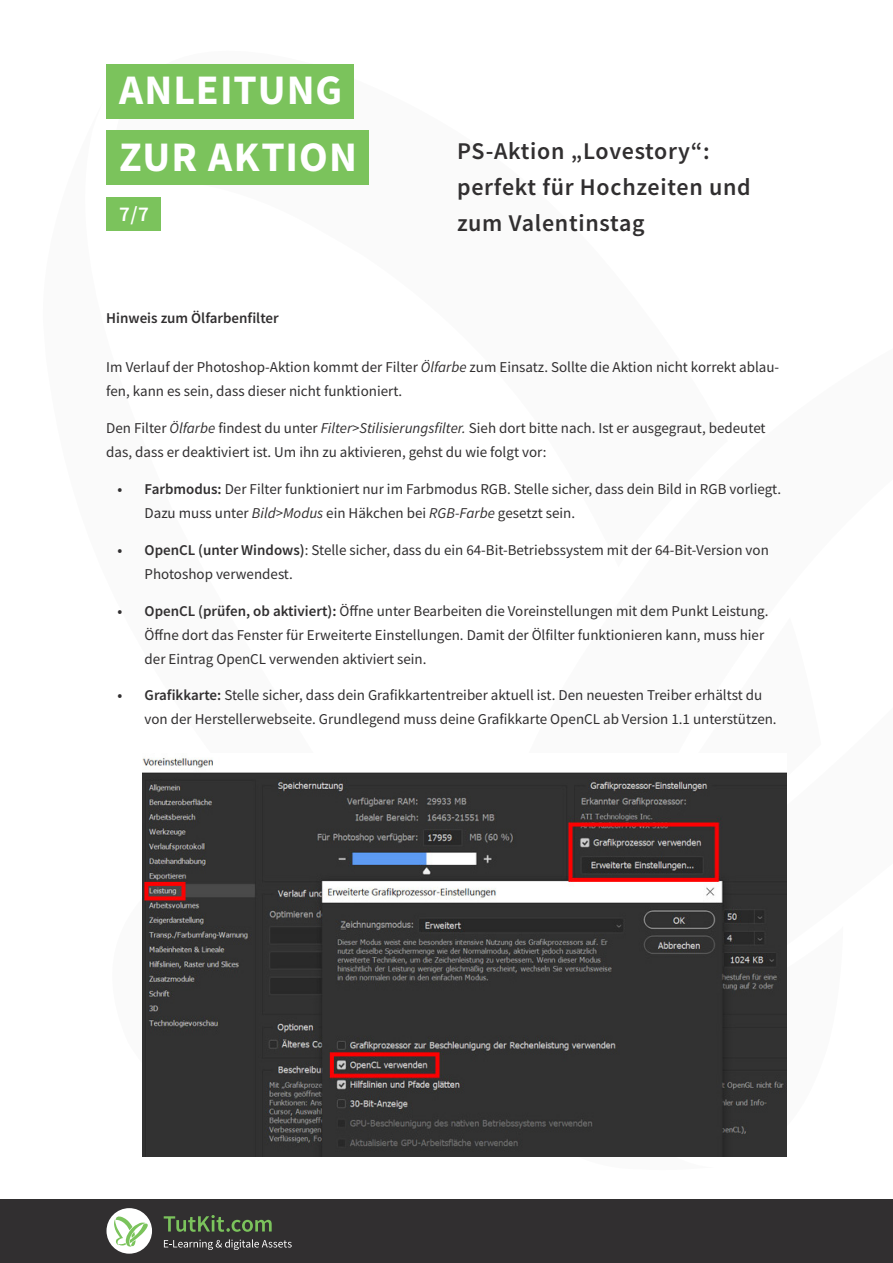
<style>
.page{position:relative;width:893px;height:1263px;background:#fff}
.page>*{position:absolute;margin:0;border:0;box-sizing:border-box;transform-origin:0 0}
.t1{font:700 42px/66.8px "Source Sans Pro";letter-spacing:.025em;color:#fff}
.t2{font:600 24px/36px "Source Sans Pro";letter-spacing:.03em;color:#312f30}
.t3{font:600 21px "Source Sans Pro";color:#fff}
.Liste{font:15px/24px "Source Sans Pro";color:#312f30}
.Liste-2{font:600 15px "Source Sans Pro";color:#312f30}
.s1{font-style:italic}
.s2{font-weight:600}
</style>
<div class="page">
<div style="left:106px;top:64px;width:248px;height:55px;background:#7bc35c"></div>
<div style="left:106px;top:131px;width:262px;height:54px;background:#7bc35c"></div>
<div style="left:106px;top:197px;width:55px;height:34px;background:#7bc35c"></div>
<div style="left:0;top:1199px;width:893px;height:64px;background:#312f30"></div>
<div style="left:106px;top:1208px;width:46px;height:46px;background:#fff;border-radius:50%"></div>
<svg style="left:114px;top:1216px;width:35px;height:30px"></svg>
<svg style="left:164px;top:1239px;width:128px;height:11px"></svg>
<svg style="left:164px;top:1215px;width:108px;height:17px"></svg>
<img style="left:142px;top:758px;width:645px;height:399px">
<h1 class="t1" style="left:119px;top:56px;width:239px">ANLEITUNG<br>ZUR AKTION</h1>
<h3 class="t3" style="left:119px;top:201px;width:32px">7/7</h3>
<h2 class="t2" style="left:457px;top:133px;width:295px">PS-Aktion „Lovestory“: perfekt für Hochzeiten und zum Valentinstag</h2>
<p class="Liste-2" style="left:106px;top:308px;width:174px">Hinweis zum Ölfarbenfilter</p>
<p class="Liste" style="left:106px;top:355px;width:674px">Im Verlauf der Photoshop-Aktion kommt der Filter <span class="s1">Ölfarbe</span> zum Einsatz. Sollte die Aktion nicht korrekt ablau&shy;fen, kann es sein, dass dieser nicht funktioniert.</p>
<p class="Liste" style="left:106px;top:416px;width:661px">Den Filter <span class="s1">Ölfarbe</span> findest du unter <span class="s1">Filter&gt;Stilisierungsfilter.</span> Sieh dort bitte nach. Ist er ausgegraut, bedeutet das, dass er deaktiviert ist. Um ihn zu aktivieren, gehst du wie folgt vor:</p>
<p class="Liste" style="left:145px;top:477px;width:638px;text-indent:-27px"><span class="s2">• Farbmodus:</span> Der Filter funktioniert nur im Farbmodus RGB. Stelle sicher, dass dein Bild in RGB vorliegt.<br>Dazu muss unter <span class="s1">Bild&gt;Modus</span> ein Häkchen bei <span class="s1">RGB-Farbe</span> gesetzt sein.</p>
<p class="Liste" style="left:145px;top:538px;width:626px;text-indent:-27px"><span class="s2">• OpenCL (unter Windows)</span>: Stelle sicher, dass du ein 64-Bit-Betriebssystem mit der 64-Bit-Version von<br>Photoshop verwendest.</p>
<p class="Liste" style="left:145px;top:598px;width:625px;text-indent:-27px"><span class="s2">• OpenCL (prüfen, ob aktiviert):</span> Öffne unter Bearbeiten die Voreinstellungen mit dem Punkt Leistung.<br>Öffne dort das Fenster für Erweiterte Einstellungen. Damit der Ölfilter funktionieren kann, muss hier der Eintrag OpenCL verwenden aktiviert sein.</p>
<p class="Liste" style="left:145px;top:683px;width:634px;text-indent:-27px"><span class="s2">• Grafikkarte:</span> Stelle sicher, dass dein Grafikkartentreiber aktuell ist. Den neuesten Treiber erhältst du von der Herstellerwebseite. Grundlegend muss deine Grafikkarte OpenCL ab Version 1.1 unterstützen.</p>
</div>
